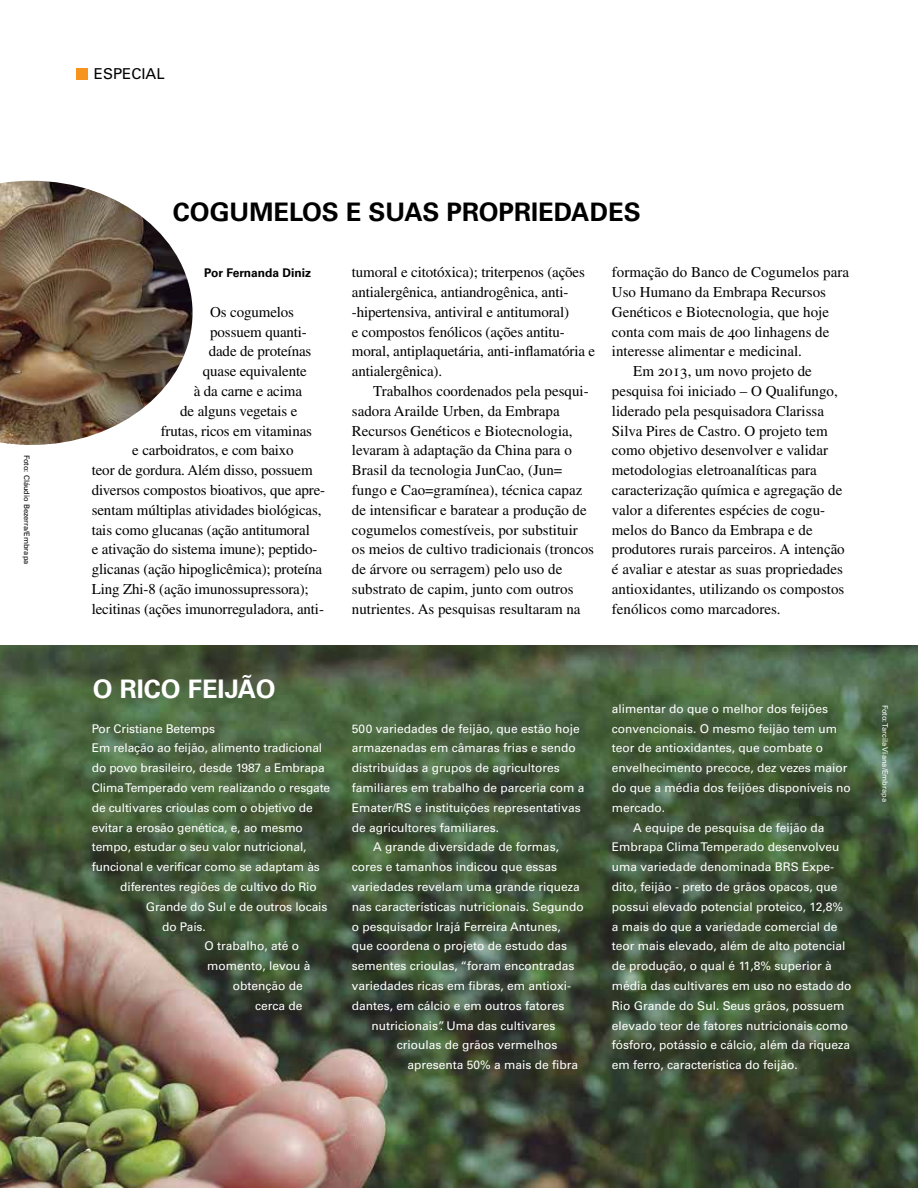
<style>
.page{position:relative;width:918px;height:1188px;background:#fff}
.page>*{position:absolute;margin:0;border:0;box-sizing:border-box;transform-origin:0 0}
.t1{font:700 25.5px "Univers LT Std";color:#000}
.t2{font:700 25.5px "Univers LT Std";color:#fff}
.t3{font:15px/19.8px "Times LT Std";color:#000}
.t4{font:15px "Univers LT Std";color:#000}
.t5{font:12px "Univers LT Std";color:#fff}
.t6{font:700 12px "Univers LT Std";color:#000}
.t7{font:7.5px "Univers LT Std";color:#000}
.t8{font:7.5px "Univers LT Std";color:#fff}
</style>
<div class="page">
<img style="left:0;top:645px;width:918px;height:543px">
<div style="left:76px;top:68px;width:12px;height:11px;background:#f7941e"></div>
<img style="left:0;top:181px;width:193px;height:264px">
<p class="t7" style="left:31px;top:455px;width:111px;rotate:90deg">Foto: Cláudio Bezerra/Embrapa</p>
<p class="t4" style="left:94px;top:65px;width:10px">Esp</p>
<p class="t4" style="left:122px;top:65px;width:44px">ecial</p>
<h1 class="t1" style="left:173px;top:197px;width:76px">COGUMELO</h1>
<h1 class="t1" style="left:322px;top:197px;width:209px">S E SUAS PROPRIEDADE</h1>
<h1 class="t1" style="left:624px;top:197px;width:19px">S</h1>
<p class="t6" style="left:204px;top:266px;width:108px">POR FERNANDA DINIZ</p>
<p class="t3" style="left:210px;top:302px;width:85px">Os cogumelos</p>
<p class="t3" style="left:210px;top:322px;width:98px">possuem quanti-</p>
<p class="t3" style="left:209px;top:341px;width:104px">dade de proteínas</p>
<p class="t3" style="left:203px;top:361px;width:105px">quase equivalente</p>
<p class="t3" style="left:194px;top:381px;width:110px">à da carne e acima</p>
<p class="t3" style="left:180px;top:401px;width:119px">de alguns vegetais e</p>
<p class="t3" style="left:161px;top:421px;width:153px">frutas, ricos em vitaminas</p>
<p class="t3" style="left:132px;top:440px;width:163px">e carboidratos, e com baixo</p>
<p class="t3" style="left:92px;top:460px;width:222px">teor de gordura. Além disso, possuem</p>
<p class="t3" style="left:92px;top:480px;width:235px">diversos compostos bioativos, que apre-</p>
<p class="t3" style="left:92px;top:500px;width:231px">sentam múltiplas atividades biológicas,</p>
<p class="t3" style="left:92px;top:520px;width:220px">tais como glucanas (ação antitumoral</p>
<p class="t3" style="left:92px;top:539px;width:227px">e ativação do sistema imune); peptido-</p>
<p class="t3" style="left:92px;top:559px;width:232px">glicanas (ação hipoglicêmica); proteína</p>
<p class="t3" style="left:92px;top:579px;width:218px">Ling Zhi-8 (ação imunossupressora);</p>
<p class="t3" style="left:92px;top:599px;width:234px">lecitinas (ações imunorreguladora, anti-</p>
<p class="t3" style="left:352px;top:262px;width:245px">tumoral e citotóxica); triterpenos (ações antialergênica, antiandrogênica, anti--hipertensiva, antiviral e antitumoral)<br>e compostos fenólicos (ações antitu&shy;moral, antiplaquetária, anti-inflamatória e antialergênica).</p>
<p class="t3" style="left:352px;top:381px;width:244px;text-indent:21px">Trabalhos coordenados pela pesqui&shy;sadora Arailde Urben, da Embrapa Recursos Genéticos e Biotecnologia, levaram à adaptação da China para o Brasil da tecnologia JunCao, (Jun= fungo e Cao=gramínea), técnica capaz de intensificar e baratear a produção de cogumelos comestíveis, por substituir os meios de cultivo tradicionais (troncos de árvore ou serragem) pelo uso de substrato de capim, junto com outros nutrientes. As pesquisas resultaram na</p>
<p class="t3" style="left:612px;top:262px;width:239px">formação do Banco de Cogumelos para</p>
<p class="t3" style="left:612px;top:282px;width:216px">Uso Humano da Embrapa Recursos</p>
<p class="t3" style="left:612px;top:302px;width:219px">Genéticos e Biotecnologia, que hoje</p>
<p class="t3" style="left:612px;top:322px;width:219px">conta com mais de 400 linhagens de</p>
<p class="t3" style="left:612px;top:341px;width:191px">interesse alimentar e medicinal.</p>
<p class="t3" style="left:633px;top:361px;width:180px">Em 2013, um novo projeto de</p>
<p class="t3" style="left:612px;top:381px;width:227px">pesquisa foi iniciado – O Qualifungo,</p>
<p class="t3" style="left:612px;top:401px;width:214px">liderado pela pesquisadora Clarissa</p>
<p class="t3" style="left:612px;top:421px;width:217px">Silva Pires de Castro. O projeto tem</p>
<p class="t3" style="left:612px;top:440px;width:218px">como objetivo desenvolver e validar</p>
<p class="t3" style="left:612px;top:460px;width:206px">metodologias eletroanalíticas para</p>
<p class="t3" style="left:612px;top:480px;width:232px">caracterização química e agregação de</p>
<p class="t3" style="left:612px;top:500px;width:215px">valor a diferentes espécies de cogu-</p>
<p class="t3" style="left:612px;top:520px;width:202px">melos do Banco da Embrapa e de</p>
<p class="t3" style="left:612px;top:539px;width:234px">produtores rurais parceiros. A intenção</p>
<p class="t3" style="left:612px;top:559px;width:232px">é avaliar e atestar as suas propriedades</p>
<p class="t3" style="left:612px;top:579px;width:234px">antioxidantes, utilizando os compostos</p>
<p class="t3" style="left:612px;top:599px;width:170px">fenólicos como marcadores.</p>
<h1 class="t2" style="left:93px;top:675px;width:43px">O RICO</h1>
<h1 class="t2" style="left:188px;top:675px;width:70px">FEIJÃO</h1>
<p class="t5" style="left:92px;top:721px;width:125px">Por Cristiane Betemps</p>
<p class="t5" style="left:92px;top:741px;width:232px">Em relação ao feijão, alimento tradicional</p>
<p class="t5" style="left:92px;top:761px;width:234px">do povo brasileiro, desde 1987 a Embrapa</p>
<p class="t5" style="left:92px;top:781px;width:240px">Clima Temperado vem realizando o resgate</p>
<p class="t5" style="left:92px;top:800px;width:223px">de cultivares crioulas com o objetivo de</p>
<p class="t5" style="left:92px;top:820px;width:213px">evitar a erosão genética, e, ao mesmo</p>
<p class="t5" style="left:92px;top:840px;width:216px">tempo, estudar o seu valor nutricional,</p>
<p class="t5" style="left:92px;top:860px;width:230px">funcional e verificar como se adaptam às</p>
<p class="t5" style="left:120px;top:880px;width:198px">diferentes regiões de cultivo do Rio</p>
<p class="t5" style="left:146px;top:899px;width:183px">Grande do Sul e de outros locais</p>
<p class="t5" style="left:162px;top:919px;width:45px">do País.</p>
<p class="t5" style="left:205px;top:939px;width:96px">O trabalho, até o</p>
<p class="t5" style="left:207px;top:959px;width:105px">momento, levou à</p>
<p class="t5" style="left:233px;top:979px;width:72px">obtenção de</p>
<p class="t5" style="left:255px;top:998px;width:49px">cerca de</p>
<p class="t5" style="left:352px;top:721px;width:229px">500 variedades de feijão, que estão hoje</p>
<p class="t5" style="left:352px;top:741px;width:225px">armazenadas em câmaras frias e sendo</p>
<p class="t5" style="left:352px;top:761px;width:210px">distribuídas a grupos de agricultores</p>
<p class="t5" style="left:352px;top:781px;width:234px">familiares em trabalho de parceria com a</p>
<p class="t5" style="left:352px;top:800px;width:230px">Emater/RS e instituições representativas</p>
<p class="t5" style="left:352px;top:820px;width:149px">de agricultores familiares.</p>
<p class="t5" style="left:373px;top:840px;width:187px">A grande diversidade de formas,</p>
<p class="t5" style="left:352px;top:860px;width:207px">cores e tamanhos indicou que essas</p>
<p class="t5" style="left:352px;top:880px;width:230px">variedades revelam uma grande riqueza</p>
<p class="t5" style="left:352px;top:899px;width:233px">nas características nutricionais. Segundo</p>
<p class="t5" style="left:352px;top:919px;width:210px">o pesquisador I rajá Ferreira Antunes,</p>
<p class="t5" style="left:352px;top:939px;width:217px">que coordena o projeto de estudo das</p>
<p class="t5" style="left:352px;top:959px;width:224px">sementes crioulas, “foram encontradas</p>
<p class="t5" style="left:352px;top:979px;width:221px">variedades ricas em fibras, em antioxi-</p>
<p class="t5" style="left:352px;top:998px;width:214px">dantes, em cálcio e em outros fatores</p>
<p class="t5" style="left:371px;top:1018px;width:186px">nutricionais”. Uma das cultivares</p>
<p class="t5" style="left:397px;top:1038px;width:162px">crioulas de grãos vermelhos</p>
<p class="t5" style="left:407px;top:1058px;width:172px">apresenta 50% a mais de fibra</p>
<p class="t5" style="left:612px;top:701px;width:218px">alimentar do que o melhor dos feijões</p>
<p class="t5" style="left:612px;top:721px;width:227px">convencionais. O mesmo feijão tem um</p>
<p class="t5" style="left:612px;top:741px;width:213px">teor de antioxidantes, que combate o</p>
<p class="t5" style="left:612px;top:761px;width:237px">envelhecimento precoce, dez vezes maior</p>
<p class="t5" style="left:612px;top:781px;width:240px">do que a média dos feijões disponíveis no</p>
<p class="t5" style="left:612px;top:800px;width:55px">mercado.</p>
<p class="t5" style="left:633px;top:820px;width:193px">A equipe de pesquisa de feijão da</p>
<p class="t5" style="left:612px;top:840px;width:229px">Embrapa Clima Temperado desenvolveu</p>
<p class="t5" style="left:612px;top:860px;width:224px">uma variedade denominada BRS Expe-</p>
<p class="t5" style="left:612px;top:880px;width:227px">dito, feijão - preto de grãos opacos, que</p>
<p class="t5" style="left:612px;top:899px;width:233px">possui elevado potencial proteico, 12,8%</p>
<p class="t5" style="left:612px;top:919px;width:227px">a mais do que a variedade comercial de</p>
<p class="t5" style="left:612px;top:939px;width:235px">teor mais elevado, além de alto potencial</p>
<p class="t5" style="left:612px;top:959px;width:221px">de produção, o qual é 11,8% superior à</p>
<p class="t5" style="left:612px;top:979px;width:241px">média das cultivares em uso no estado do</p>
<p class="t5" style="left:612px;top:998px;width:234px">Rio Grande do Sul. Seus grãos, possuem</p>
<p class="t5" style="left:612px;top:1018px;width:238px">elevado teor de fatores nutricionais como</p>
<p class="t5" style="left:612px;top:1038px;width:240px">fósforo, potássio e cálcio, além da riqueza</p>
<p class="t5" style="left:612px;top:1058px;width:187px">em ferro, característica do feijão.</p>
<p class="t8" style="left:889px;top:705px;width:98px;rotate:90deg">Foto: Tarcila Viana/Embrapa</p>
</div>
